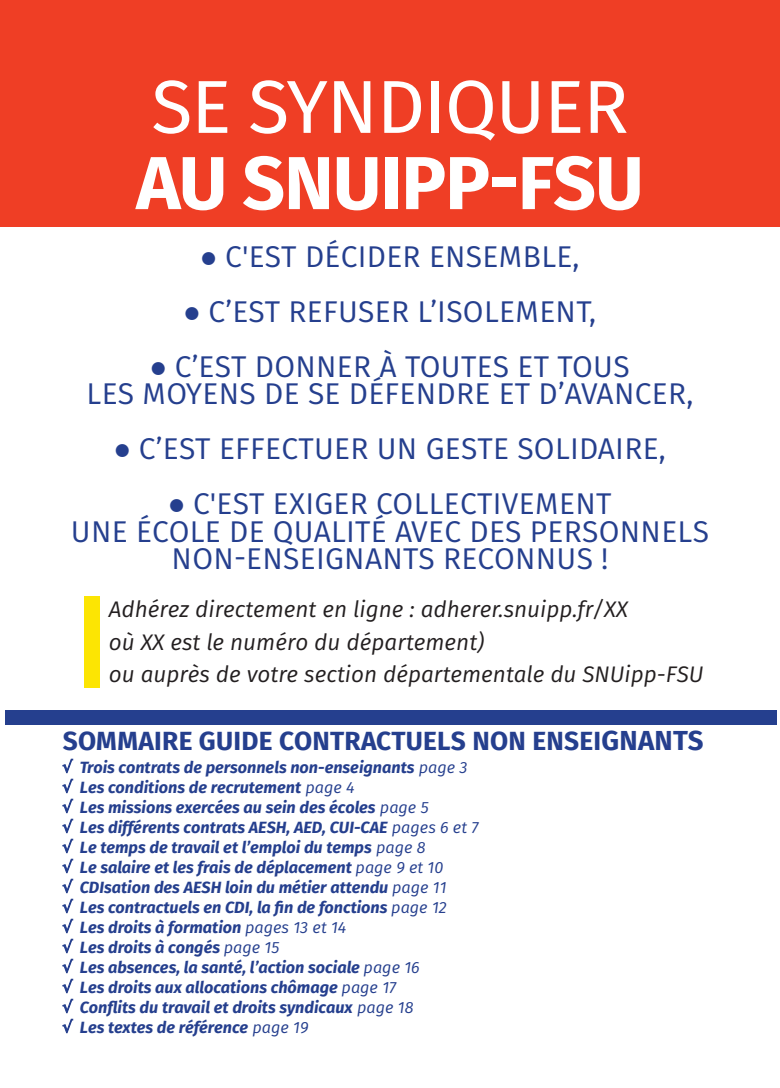
<style>
.page{position:relative;width:780px;height:1088px;background:#fff}
.page>*{position:absolute;margin:0;border:0;box-sizing:border-box;transform-origin:0 0}
.t1{font:700 75px "Fira Sans";letter-spacing:-.015em;color:#fff}
.t2{font:75px "Fira Sans";letter-spacing:-.015em;color:#fff}
.t3{font:30px/27.5px "Fira Sans";letter-spacing:.01em;color:#253f8e;text-align:center}
.t4{font:700 26.25px "Fira Sans";letter-spacing:.01em;color:#253f8e}
.t5{font:italic 22.5px/32.4px "Fira Sans";color:#231f20}
.t6{font:italic 700 16.25px/20px "Fira Sans";color:#253f8e}
.s1{font-family:"Consolas"}
.s2{font-size:27.5px}
.s3{font-weight:400}
</style>
<div class="page">
<div style="left:0;top:0;width:780px;height:227px;background:#ef3e25"></div>
<div style="left:5px;top:710px;width:771px;height:14px;background:#253f8e"></div>
<div style="left:85px;top:596px;width:15px;height:91px;background:#fce503"></div>
<h1 class="t2" style="left:151px;top:50px;width:478px">SE SYNDIQUER</h1>
<h1 class="t1" style="left:136px;top:120px;width:509px">AU SNUIPP-FSU</h1>
<h2 class="t3" style="left:200px;top:242px;width:380px"><span class="s1">●</span> C'EST DÉCIDER ENSEMBLE,</h2>
<h2 class="t3" style="left:184px;top:297px;width:414px"><span class="s1">●</span> C’EST REFUSER L’ISOLEMENT,</h2>
<h2 class="t3" style="left:87px;top:352px;width:608px"><span class="s1">●</span> C’EST DONNER À TOUTES ET TOUS<br>LES MOYENS DE SE DÉFENDRE ET D’AVANCER,</h2>
<h2 class="t3" style="left:114px;top:434px;width:553px"><span class="s1">●</span> C’EST EFFECTUER UN GESTE SOLIDAIRE,</h2>
<h2 class="t3" style="left:71px;top:489px;width:639px"><span class="s1">●</span> C'EST EXIGER COLLECTIVEMENT<br>UNE ÉCOLE DE QUALITÉ AVEC DES PERSONNELS<br>NON-ENSEIGNANTS RECONNUS !</h2>
<h3 class="t5" style="left:109px;top:593px;width:596px">Adhérez directement en ligne : adherer.snuipp.fr/XX<br>où XX est le numéro du département)<br>ou auprès de votre section départementale du SNUipp-FSU</h3>
<h3 class="t4" style="left:63px;top:719px;width:642px">SOMMAIRE GUIDE CONTRACTUELS NON ENSEI<span class="s2">GNANTS</span></h3>
<p class="t6" style="left:63px;top:756px;width:417px">√ Trois contrats de personnels non-enseignants <span class="s3">page 3 </span>√ Les conditions de recrutement <span class="s3">page 4<br></span>√ Les missions exercées au sein des écoles <span class="s3">page 5<br></span>√ Les différents contrats AESH, AED, CUI-CAE <span class="s3">pages 6 et 7 </span>√ Le temps de travail et l’emploi du temps <span class="s3">page 8<br></span>√ Le salaire et les frais de déplacement <span class="s3">page 9 et 10<br></span>√ CDIsation des AESH loin du métier attendu <span class="s3">page 11<br></span>√ Les contractuels en CDI, la fin de fonctions <span class="s3">page 12<br></span>√ Les droits à formation <span class="s3">pages 13 et 14<br></span>√ Les droits à congés <span class="s3">page 15<br></span>√ Les absences, la santé, l’action sociale <span class="s3">page 16<br></span>√ Les droits aux allocations chômage <span class="s3">page 17<br></span>√ Conflits du travail et droits syndicaux <span class="s3">page 18<br></span>√ Les textes de référence <span class="s3">page 19</span></p>
</div>
